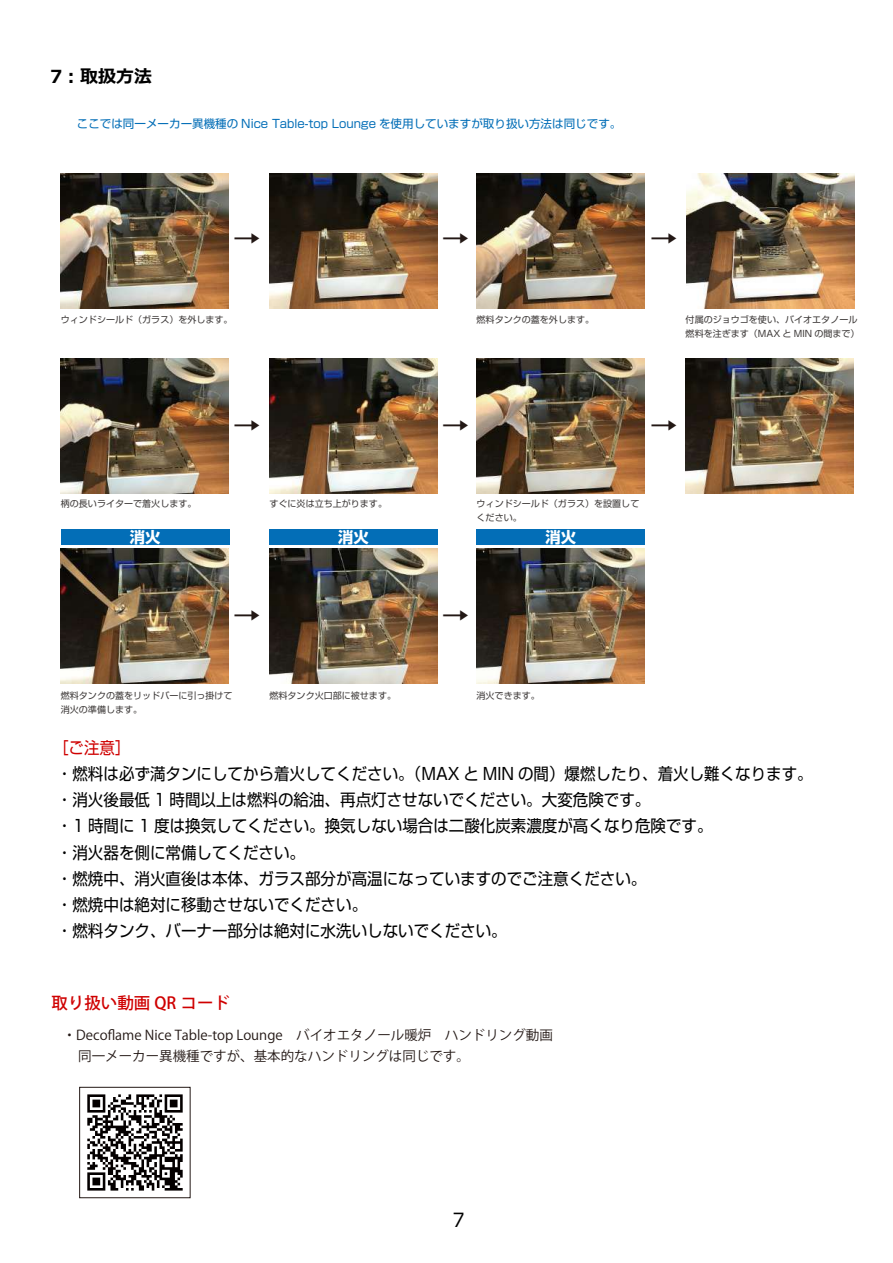
<style>
.page{position:relative;width:893px;height:1263px;background:#fff}
.page>*{position:absolute;margin:0;border:0;box-sizing:border-box;transform-origin:0 0}
.t1{font:19.5px "Meiryo";color:#000}
.t2{font:700 18px "Meiryo";color:#000}
.t3{font:16.5px/26.1px "Shin Go Pro";color:#000;scale:.94 1}
.t4{font:500 16.5px "Koz Go Pr 6 N";color:#cf0000}
.t5{font:16.5px "Shin Go Pro";color:#cf0000;scale:.94 1}
.t6{font:700 15.3px "Shin Go Pro";color:#fff}
.t7{font:13.5px/21.6px "Koz Go Pr 6 N";color:#231815}
.t8{font:11.55px "Shin Go Pro";color:#036eb7}
.t9{font:9px/14.2px "Shin Go Pro";color:#3e3a39}
</style>
<div class="page">
<img style="left:79px;top:1086px;width:112px;height:113px">
<div style="left:79px;top:1087px;width:111px;height:111px;border:1px solid #231815"></div>
<img style="left:61px;top:174px;width:168px;height:135px">
<img style="left:269px;top:174px;width:168px;height:135px">
<img style="left:476px;top:174px;width:168px;height:135px">
<img style="left:61px;top:549px;width:168px;height:135px">
<img style="left:269px;top:549px;width:168px;height:135px">
<img style="left:61px;top:359px;width:168px;height:135px">
<img style="left:269px;top:359px;width:168px;height:135px">
<img style="left:476px;top:359px;width:168px;height:135px">
<img style="left:685px;top:359px;width:168px;height:135px">
<img style="left:686px;top:174px;width:168px;height:135px">
<img style="left:476px;top:549px;width:168px;height:135px">
<div style="left:61px;top:529px;width:168px;height:15px;background:#036eb7"></div>
<div style="left:269px;top:529px;width:169px;height:15px;background:#036eb7"></div>
<div style="left:476px;top:529px;width:169px;height:15px;background:#036eb7"></div>
<p class="t2" style="left:50px;top:64px;width:104px">7︓取扱方法</p>
<p class="t8" style="left:77px;top:114px;width:546px">ここでは同一メーカー異機種の Nice Table-top Lounge を使用していますが取り扱い方法は同じです。</p>
<p class="t9" style="left:61px;top:312px;width:173px">ウィンドシールド（ガラス）を外します。</p>
<p class="t9" style="left:685px;top:312px;width:175px">付属のジョウゴを使い、バイオエタノール燃料を注ぎます（MAX と MIN の間まで）</p>
<p class="t9" style="left:476px;top:312px;width:119px">燃料タンクの蓋を外します。</p>
<p class="t9" style="left:61px;top:496px;width:137px">柄の長いライターで着火します。</p>
<p class="t9" style="left:269px;top:496px;width:119px">すぐに炎は立ち上がります。</p>
<p class="t9" style="left:476px;top:496px;width:164px">ウィンドシールド（ガラス）を設置してください。</p>
<p class="t6" style="left:130px;top:525px;width:32px">消火</p>
<p class="t6" style="left:338px;top:525px;width:32px">消火</p>
<p class="t6" style="left:545px;top:525px;width:32px">消火</p>
<p class="t9" style="left:61px;top:687px;width:173px">燃料タンクの蓋をリッドバーに引っ掛けて消火の準備します。</p>
<p class="t9" style="left:269px;top:687px;width:128px">燃料タンク火口部に被せます。</p>
<p class="t9" style="left:476px;top:687px;width:65px">消火できます。</p>
<p class="t5" style="left:53px;top:735px;width:84px">［ご注意］</p>
<p class="t3" style="left:57px;top:759px;width:805px">・燃料は必ず満タンにしてから着火してください。（MAX と MIN の間）爆燃したり、着火し難くなります。・消火後最低 1 時間以上は燃料の給油、再点灯させないでください。大変危険です。<br>・1 時間に 1 度は換気してください。換気しない場合は二酸化炭素濃度が高くなり危険です。<br>・消火器を側に常備してください。<br>・燃焼中、消火直後は本体、ガラス部分が高温になっていますのでご注意ください。<br>・燃焼中は絶対に移動させないでください。<br>・燃料タンク、バーナー部分は絶対に水洗いしないでください。</p>
<p class="t4" style="left:51px;top:994px;width:180px">取り扱い動画 QR コード</p>
<p class="t7" style="left:78px;top:1024px;width:476px;text-indent:-15px">・Decoflame Nice Table-top Lounge　バイオエタノール暖炉　ハンドリング動画同一メーカー異機種ですが、基本的なハンドリングは同じです。</p>
<p class="t1" style="left:448px;top:1206px;width:21px">７</p>
</div>
